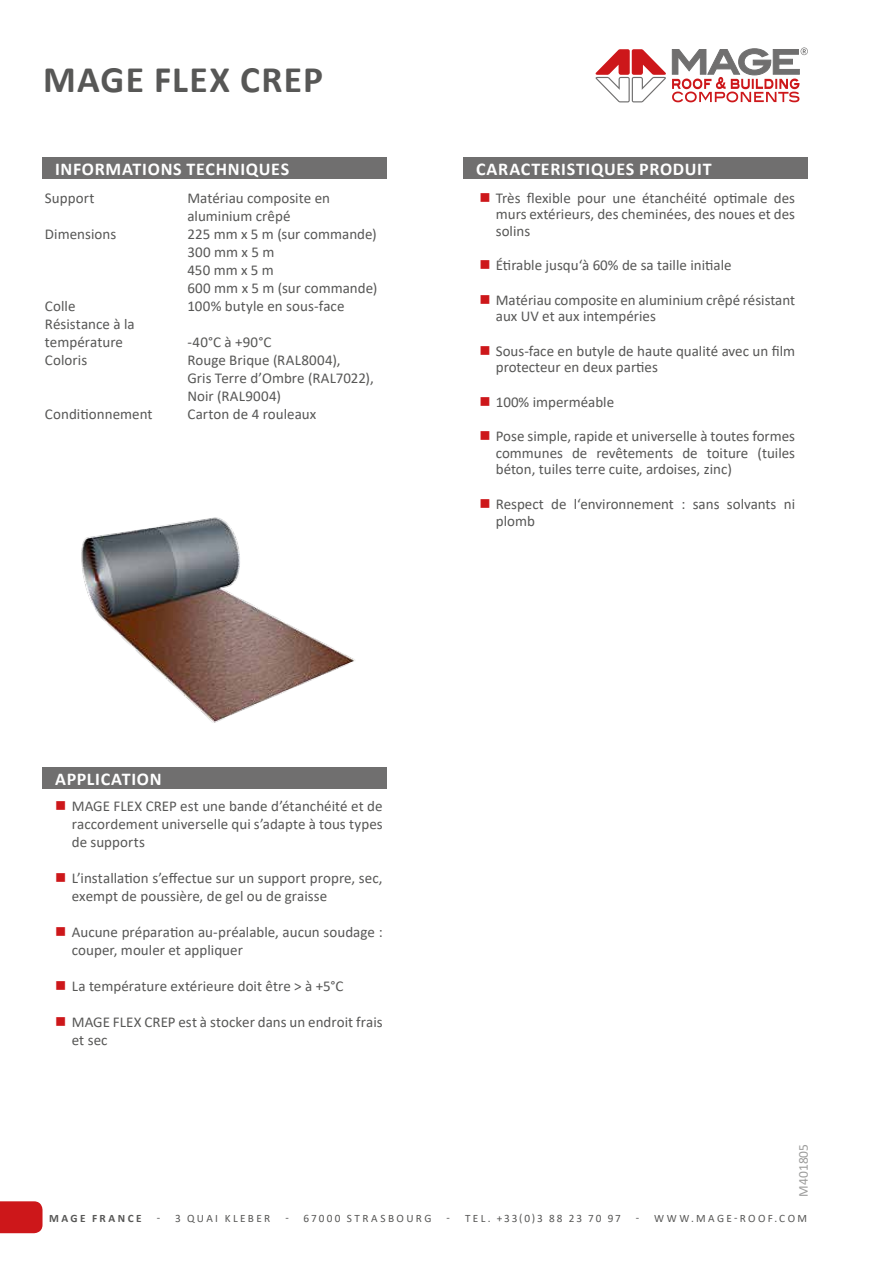
<style>
.page{position:relative;width:893px;height:1263px;background:#fff}
.page>*{position:absolute;margin:0;border:0;box-sizing:border-box;transform-origin:0 0}
.t1{font:700 37.5px "Calibri";letter-spacing:.035em;color:#575756}
.t2{font:700 18px "Calibri";letter-spacing:.04em;color:#fff}
.t3{font:15px/18px "Calibri";color:#575756}
.t4{font:13.5px "Calibri";color:#9d9d9c}
.t5{font:11.25px "Calibri";letter-spacing:.21em;color:#575756}
.t6{font:11.25px "Calibri";letter-spacing:.175em;color:#575756}
.t7{font:700 11.25px "Calibri";letter-spacing:.215em;color:#575756}
.s1{color:#cd171a}
</style>
<div class="page">
<svg style="left:0;top:1201px;width:43px;height:32px"></svg>
<svg style="left:595px;top:47px;width:213px;height:55px"></svg>
<div style="left:463px;top:157px;width:345px;height:22px;background:#706f6f"></div>
<div style="left:43px;top:157px;width:344px;height:22px;background:#706f6f"></div>
<img style="left:81px;top:517px;width:274px;height:206px">
<div style="left:43px;top:767px;width:344px;height:22px;background:#706f6f"></div>
<h1 class="t1" style="left:43px;top:53px;width:281px">MAGE FLEX CREP</h1>
<p class="t2" style="left:55px;top:156px;width:236px">INFORMATIONS TECHNIQUES</p>
<p class="t2" style="left:476px;top:156px;width:237px">CARACTERISTIQUES PRODUIT</p>
<p class="t3" style="left:496px;top:189px;width:301px;line-height:16.5px;text-align:justify;text-indent:-16px"><span class="s1">■</span> Très flexible pour une étanchéité optimale des murs extérieurs, des cheminées, des noues et des solins</p>
<p class="t3" style="left:479px;top:256px;width:254px"><span class="s1">■</span> Étirable jusqu‘à 60% de sa taille initiale</p>
<p class="t3" style="left:496px;top:291px;width:301px;line-height:16.5px;text-indent:-16px"><span class="s1">■</span> Matériau composite en aluminium crêpé résistant aux UV et aux intempéries</p>
<p class="t3" style="left:496px;top:342px;width:301px;line-height:16.5px;text-indent:-16px"><span class="s1">■</span> Sous-face en butyle de haute qualité avec un film protecteur en deux parties</p>
<p class="t3" style="left:479px;top:393px;width:136px"><span class="s1">■</span> 100% imperméable</p>
<p class="t3" style="left:496px;top:428px;width:301px;line-height:16.5px;text-align:justify;text-indent:-16px"><span class="s1">■</span> Pose simple, rapide et universelle à toutes formes communes de revêtements de toiture (tuiles béton, tuiles terre cuite, ardoises, zinc)</p>
<p class="t3" style="left:496px;top:495px;width:301px;line-height:16.5px;text-indent:-16px"><span class="s1">■</span> Respect de l‘environnement : sans solvants ni plomb</p>
<p class="t3" style="left:187px;top:188px;width:191px">Matériau composite en aluminium crêpé<br>225 mm x 5 m (sur commande)<br>300 mm x 5 m<br>450 mm x 5 m<br>600 mm x 5 m (sur commande)<br>100% butyle en sous-face</p>
<p class="t3" style="left:187px;top:332px;width:188px">-40°C à +90°C<br>Rouge Brique (RAL8004),<br>Gris Terre d’Ombre (RAL7022),<br>Noir (RAL9004)<br>Carton de 4 rouleaux</p>
<p class="t3" style="left:45px;top:188px;width:51px">Support</p>
<p class="t3" style="left:45px;top:224px;width:73px">Dimensions</p>
<p class="t3" style="left:45px;top:296px;width:91px">Colle<br>Résistance à la température<br>Coloris</p>
<p class="t3" style="left:45px;top:404px;width:109px">Conditionnement</p>
<p class="t2" style="left:55px;top:766px;width:108px">APPLICATION</p>
<p class="t3" style="left:72px;top:797px;width:312px;text-align:justify;text-indent:-16px"><span class="s1">■</span> MAGE FLEX CREP est une bande d’étanchéité et de raccordement universelle qui s’adapte à tous types de supports</p>
<p class="t3" style="left:72px;top:869px;width:312px;text-indent:-16px"><span class="s1">■</span> L’installation s’effectue sur un support propre, sec, exempt de poussière, de gel ou de graisse</p>
<p class="t3" style="left:72px;top:923px;width:312px;text-indent:-16px"><span class="s1">■</span> Aucune préparation au-préalable, aucun soudage : couper, mouler et appliquer</p>
<p class="t3" style="left:55px;top:977px;width:290px"><span class="s1">■</span> La température extérieure doit être &gt; à +5°C</p>
<p class="t3" style="left:72px;top:1013px;width:312px;text-indent:-16px"><span class="s1">■</span> MAGE FLEX CREP est à stocker dans un endroit frais et sec</p>
<p class="t4" style="left:794px;top:1196px;width:54px;rotate:-90deg">M401805</p>
<p class="t7" style="left:49px;top:1210px;width:94px">MAGE FRANCE</p>
<p class="t5" style="left:157px;top:1210px;width:115px">- 3 QUAI KLEBER</p>
<p class="t5" style="left:285px;top:1210px;width:148px">- 67000 STRASBOURG</p>
<p class="t6" style="left:446px;top:1210px;width:176px">- TEL. +33(0)3 88 23 70 97</p>
<p class="t5" style="left:636px;top:1210px;width:173px">- WWW.MAGE-ROOF.COM</p>
</div>
